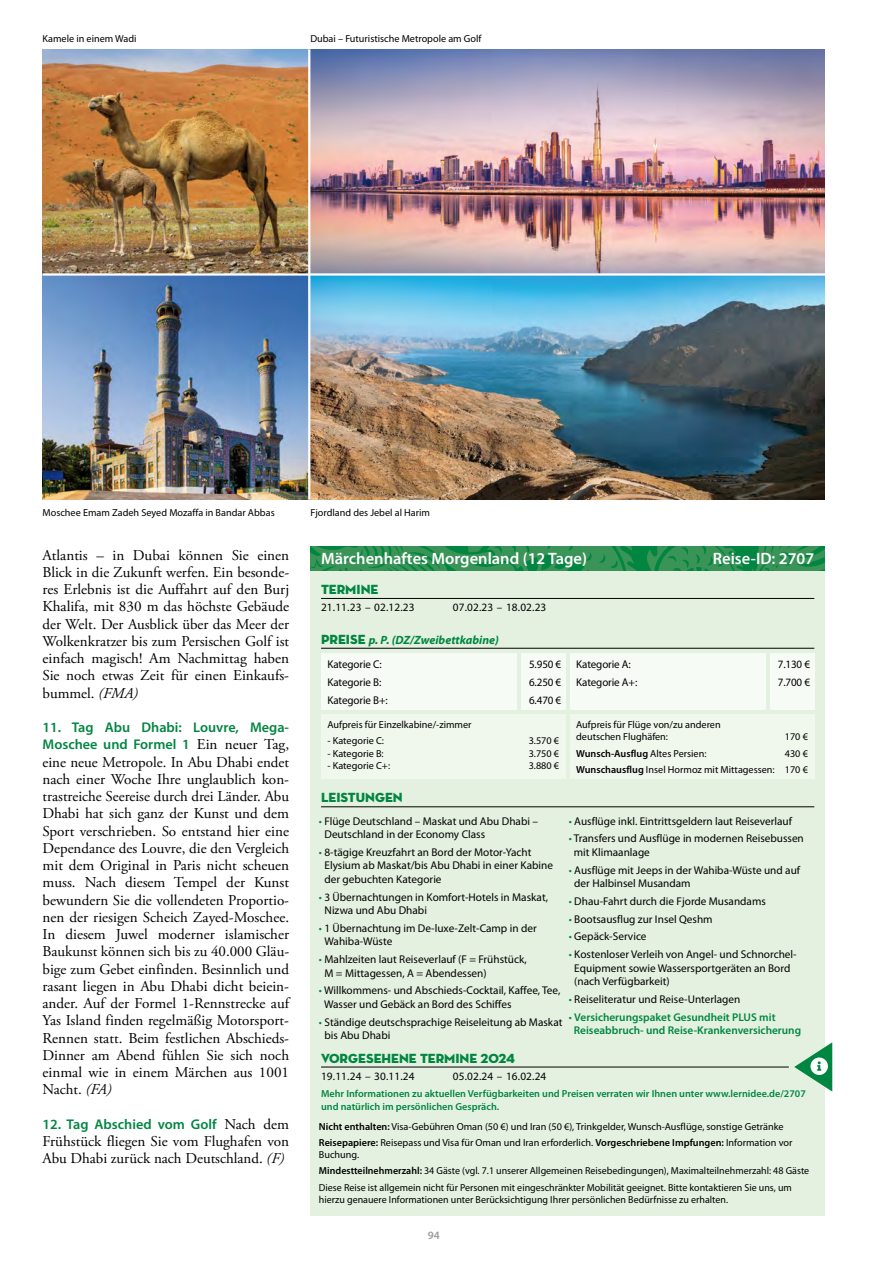
<style>
.page{position:relative;width:893px;height:1263px;background:#fff}
.page>*{position:absolute;margin:0;border:0;box-sizing:border-box;transform-origin:0 0}
.t1{font:600 16.5px "Myriad Pro";color:#fff}
.t2{font:15px/17.2px "Adobe Garamond Pro";color:#000;text-align:justify}
.t3{font:600 14.1px/17.2px "Myriad Pro";color:#008641}
.t4{font:13.5px "Neutra Disp Titling";color:#008641}
.t5{font:italic 700 12px "Myriad Pro";color:#008641}
.t6{font:11.25px/13.5px "Myriad Pro";color:#000}
.t7{font:600 11.25px/13.5px "Myriad Pro";color:#008641}
.t8{font:600 11.25px "Myriad Pro";color:#9c9c9d}
.t9{font:10.2px/16.2px "Myriad Pro";color:#000}
.t10{font:600 10.2px/12.3px "Myriad Pro";color:#008641}
.t11{font:600 10.2px "Myriad Pro";color:#000}
.s1{font-style:italic}
.s2{font-family:"Adobe Garamond Pro";font-weight:400;font-size:15px;color:#000}
.s3{font-family:"Neutra Disp Titling";font-weight:400;font-style:normal;font-size:13.5px}
.s4{font-weight:400}
.s5{font-weight:600}
.s6{color:#008641}
</style>
<div class="page">
<div style="left:310px;top:546px;width:515px;height:670px;background:#e5f1e0"></div>
<img style="left:310px;top:546px;width:515px;height:25px">
<hr style="left:321px;top:806px;width:493px;height:1px;background:#000">
<img style="left:43px;top:49px;width:782px;height:451px">
<hr style="left:308px;top:49px;width:2px;height:451px;background:#fff">
<hr style="left:43px;top:273px;width:782px;height:3px;background:#fff">
<hr style="left:321px;top:1067px;width:468px;height:1px;background:#000">
<svg style="left:794px;top:1042px;width:38px;height:49px"></svg>
<hr style="left:321px;top:598px;width:493px;height:1px;background:#000">
<hr style="left:321px;top:648px;width:493px;height:1px;background:#000">
<div style="left:321px;top:653px;width:196px;height:57px;background:#f7fbf6"></div>
<div style="left:521px;top:653px;width:45px;height:57px;background:#f7fbf6"></div>
<div style="left:570px;top:653px;width:196px;height:57px;background:#f7fbf6"></div>
<div style="left:770px;top:653px;width:44px;height:57px;background:#f7fbf6"></div>
<div style="left:321px;top:714px;width:245px;height:65px;background:#f0f7ed"></div>
<div style="left:570px;top:714px;width:244px;height:65px;background:#f0f7ed"></div>
<p class="t9" style="left:43px;top:31px;width:96px">Kamele in einem Wadi</p>
<p class="t9" style="left:310px;top:31px;width:173px">Dubai – Futuristische Metropole am Golf</p>
<p class="t9" style="left:43px;top:504px;width:234px">Moschee Emam Zadeh Seyed Mozaffa in Bandar Abbas</p>
<p class="t2" style="left:43px;top:547px;width:248px">Atlantis – in Dubai können Sie einen Blick in die Zukunft werfen. Ein besonde&shy;res Erlebnis ist die Auffahrt auf den Burj Khalifa, mit 830 m das höchste Gebäude der Welt. Der Ausblick über das Meer der Wolkenkratzer bis zum Persischen Golf ist einfach magisch! Am Nachmittag haben Sie noch etwas Zeit für einen Einkaufs&shy;bummel. <span class="s1">(FMA)</span></p>
<p class="t3" style="left:43px;top:719px;width:248px">11. Tag Abu Dhabi: Louvre, Mega-<br>Moschee und Formel 1 <span class="s2">Ein neuer Tag,</span></p>
<p class="t2" style="left:43px;top:754px;width:248px">eine neue Metropole. In Abu Dhabi endet nach einer Woche Ihre unglaublich kon&shy;trastreiche Seereise durch drei Länder. Abu Dhabi hat sich ganz der Kunst und dem Sport verschrieben. So entstand hier eine Dependance des Louvre, die den Vergleich mit dem Original in Paris nicht scheuen muss. Nach diesem Tempel der Kunst bewundern Sie die vollendeten Proportio&shy;nen der riesigen Scheich Zayed-Moschee.<br>In diesem Juwel moderner islamischer Baukunst können sich bis zu 40.000 Gläu&shy;bige zum Gebet einfinden. Besinnlich und rasant liegen in Abu Dhabi dicht beiein&shy;ander. Auf der Formel 1-Rennstrecke auf Yas Island finden regelmäßig Motorsport-Rennen statt. Beim festlichen Abschieds-Dinner am Abend fühlen Sie sich noch einmal wie in einem Märchen aus 1001<br>Nacht. <span class="s1">(FA)</span></p>
<p class="t3" style="left:43px;top:1116px;width:248px">12. Tag Abschied vom Golf <span class="s2">Nach dem</span></p>
<h2 class="t2" style="left:43px;top:1133px;width:248px">Frühstück fliegen Sie vom Flughafen von<br>Abu Dhabi zurück nach Deutschland. <span class="s1">(F)</span></h2>
<p class="t9" style="left:310px;top:504px;width:121px">Fjordland des Jebel al Harim</p>
<h1 class="t1" style="left:321px;top:549px;width:267px">Märchenhaftes Morgenland (12 Tage)</h1>
<p class="t4" style="left:321px;top:581px;width:59px">TERMINE</p>
<p class="t6" style="left:321px;top:601px;width:95px">21.11.23 – 02.12.23</p>
<p class="t6" style="left:453px;top:601px;width:95px">07.02.23 – 18.02.23</p>
<h1 class="t1" style="left:713px;top:549px;width:103px">Reise-ID: 2707</h1>
<p class="t5" style="left:321px;top:633px;width:179px"><span class="s3">PREISE</span> p. P. (DZ/Zweibettkabine)</p>
<p class="t6" style="left:327px;top:656px;width:62px;line-height:17.7px">Kategorie C:<br>Kategorie B:<br>Kategorie B+:</p>
<p class="t6" style="left:529px;top:656px;width:34px;line-height:17.7px;text-align:justify">5.950 € 6.250 € 6.470 €</p>
<p class="t6" style="left:576px;top:656px;width:63px;line-height:17.7px">Kategorie A:<br>Kategorie A+:</p>
<p class="t6" style="left:778px;top:656px;width:34px;line-height:17.7px">7.130 €<br>7.700 €</p>
<p class="t9" style="left:327px;top:717px;width:146px">Aufpreis für Einzelkabine/-zimmer</p>
<p class="t9" style="left:327px;top:733px;width:58px">- Kategorie C:</p>
<p class="t9" style="left:529px;top:733px;width:32px">3.570 €</p>
<p class="t9" style="left:327px;top:745px;width:58px">- Kategorie B:</p>
<p class="t9" style="left:529px;top:745px;width:32px">3.750 €</p>
<p class="t9" style="left:327px;top:757px;width:64px">- Kategorie C+:</p>
<p class="t9" style="left:529px;top:757px;width:32px">3.880 €</p>
<p class="t9" style="left:576px;top:719px;width:146px;line-height:12.3px">Aufpreis für Flüge von/zu anderen deutschen Flughäfen:</p>
<p class="t9" style="left:785px;top:729px;width:25px">170 €</p>
<p class="t11" style="left:576px;top:747px;width:132px">Wunsch-Ausflug <span class="s4">Altes Persien:</span></p>
<p class="t9" style="left:576px;top:745px;width:233px;text-align:right">430 €<br><span class="s5">Wunschausflug</span> Insel Hormoz mit Mittagessen: 170 €</p>
<p class="t4" style="left:321px;top:789px;width:83px">LEISTUNGEN</p>
<p class="t6" style="left:569px;top:814px;width:225px"><span class="s6">•</span> Ausflüge inkl. Eintrittsgeldern laut Reiseverlauf</p>
<p class="t6" style="left:574px;top:832px;width:232px;text-indent:-5px"><span class="s6">•</span> Transfers und Ausflüge in modernen Reisebussen mit Klimaanlage</p>
<p class="t6" style="left:574px;top:863px;width:227px;text-indent:-6px"><span class="s6">•</span> Ausflüge mit Jeeps in der Wahiba-Wüste und auf der Halbinsel Musandam</p>
<p class="t6" style="left:569px;top:895px;width:199px"><span class="s6">•</span> Dhau-Fahrt durch die Fjorde Musandams</p>
<p class="t6" style="left:569px;top:912px;width:145px"><span class="s6">•</span> Bootsausflug zur Insel Qeshm</p>
<p class="t6" style="left:569px;top:930px;width:79px"><span class="s6">•</span> Gepäck-Service</p>
<p class="t6" style="left:574px;top:948px;width:224px;text-indent:-6px"><span class="s6">•</span> Kostenloser Verleih von Angel- und Schnorchel-<br>Equipment sowie Wassersportgeräten an Bord (nach Verfügbarkeit)</p>
<p class="t6" style="left:569px;top:993px;width:173px"><span class="s6">•</span> Reiseliteratur und Reise-Unterlagen</p>
<p class="t7" style="left:574px;top:1010px;width:229px;text-indent:-5px"><span class="s4">•</span> Versicherungspaket Gesundheit PLUS mit<br>Reiseabbruch- und Reise-Krankenversicherung</p>
<p class="t6" style="left:324px;top:814px;width:215px;text-indent:-6px"><span class="s6">•</span> Flüge Deutschland – Maskat und Abu Dhabi –<br>Deutschland in der Economy Class</p>
<p class="t6" style="left:324px;top:846px;width:230px;text-indent:-6px"><span class="s6">•</span> 8-tägige Kreuzfahrt an Bord der Motor-Yacht<br>Elysium ab Maskat/bis Abu Dhabi in einer Kabine der gebuchten Kategorie</p>
<p class="t6" style="left:324px;top:890px;width:225px;text-indent:-6px"><span class="s6">•</span> 3 Übernachtungen in Komfort-Hotels in Maskat,<br>Nizwa und Abu Dhabi</p>
<p class="t6" style="left:324px;top:922px;width:214px;text-indent:-6px"><span class="s6">•</span> 1 Übernachtung im De-luxe-Zelt-Camp in der<br>Wahiba-Wüste</p>
<p class="t6" style="left:324px;top:953px;width:204px;text-indent:-6px"><span class="s6">•</span> Mahlzeiten laut Reiseverlauf (F = Frühstück,<br>M = Mittagessen, A = Abendessen)</p>
<p class="t6" style="left:324px;top:984px;width:238px;text-indent:-5px"><span class="s6">•</span> Willkommens- und Abschieds-Cocktail, Kaffee, Tee,<br>Wasser und Gebäck an Bord des Schiffes</p>
<p class="t6" style="left:324px;top:1015px;width:239px;text-indent:-6px"><span class="s6">•</span> Ständige deutschsprachige Reiseleitung ab Maskat bis Abu Dhabi</p>
<p class="t4" style="left:321px;top:1049px;width:196px">VORGESEHENE TERMINE 2024</p>
<p class="t6" style="left:321px;top:1070px;width:95px">19.11.24 – 30.11.24</p>
<p class="t6" style="left:453px;top:1070px;width:95px">05.02.24 – 16.02.24</p>
<p class="t10" style="left:321px;top:1088px;width:486px">Mehr Informationen zu aktuellen Verfügbarkeiten und Preisen verraten wir Ihnen unter www.lernidee.de/2707 und natürlich im persönlichen Gespräch.</p>
<p class="t9" style="left:319px;top:1118px;width:475px"><span class="s5">Nicht enthalten:</span> Visa-Gebühren Oman (50 €) und Iran (50 €), Trinkgelder, Wunsch-Ausflüge, sonstige Getränke<br><span class="s5">Reisepapiere:</span> Reisepass und Visa für Oman und Iran erforderlich. <span class="s5">Vorgeschriebene Impfungen:</span> Information vor</p>
<p class="t9" style="left:319px;top:1147px;width:492px">Buchung.<br><span class="s5">Mindestteilnehmerzahl:</span> 34 Gäste (vgl. 7.1 unserer Allgemeinen Reisebedingungen), Maximalteilnehmerzahl: 48 Gäste<br>Diese Reise ist allgemein nicht für Personen mit eingeschränkter Mobilität geeignet. Bitte kontaktieren Sie uns, um</p>
<p class="t9" style="left:319px;top:1191px;width:411px">hierzu genauere Informationen unter Berücksichtigung Ihrer persönlichen Bedürfnisse zu erhalten.</p>
<p class="t8" style="left:428px;top:1229px;width:14px">94</p>
</div>
